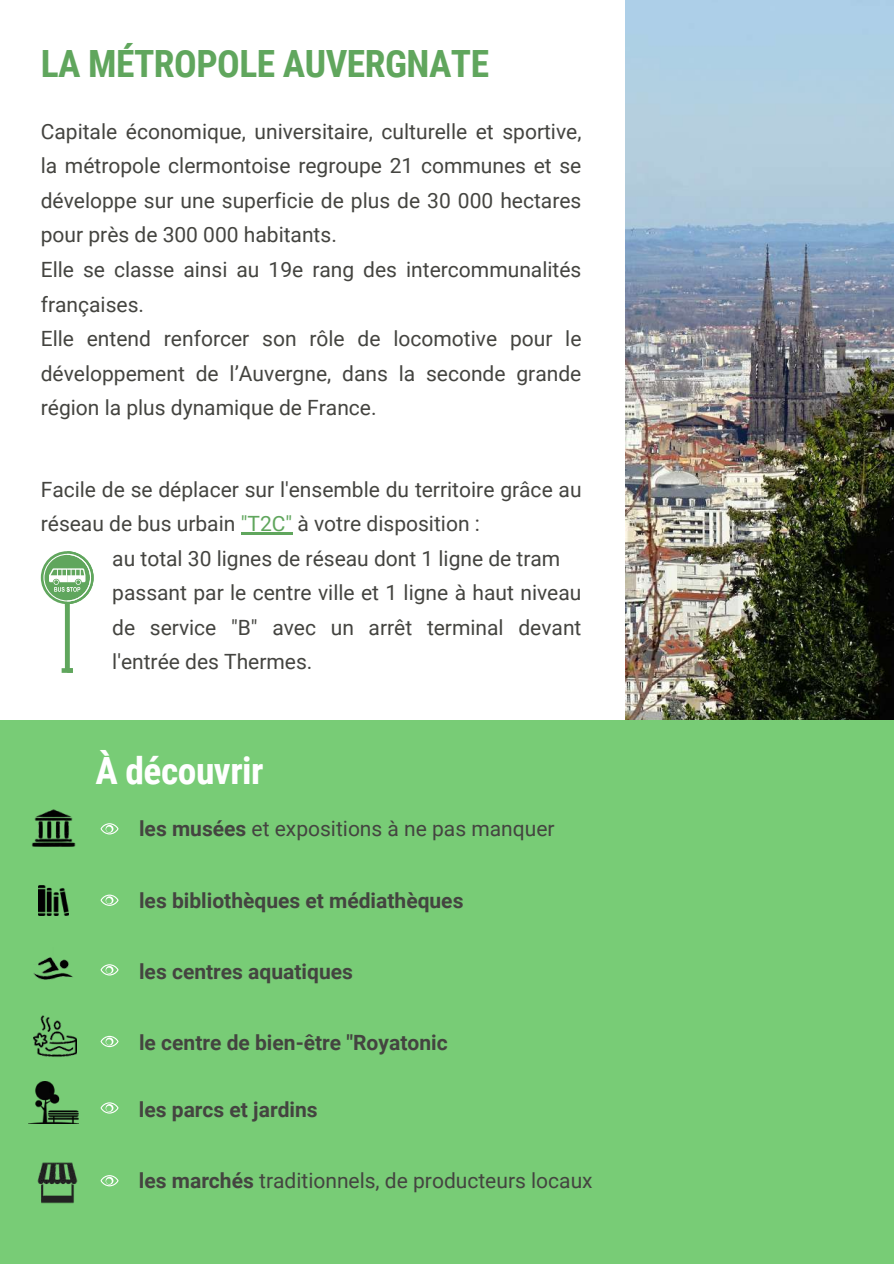
<style>
.page{position:relative;width:894px;height:1264px;background:#fff}
.page>*{position:absolute;margin:0;border:0;box-sizing:border-box;transform-origin:0 0}
.t1{font:700 37.5px "Roboto Condensed";letter-spacing:-.015em;color:#60a65d}
.t2{font:700 37.5px "Roboto Condensed";letter-spacing:-.015em;color:#fff}
.t3{font:21px/34.5px "Roboto";color:#444440}
.t4{font:700 21px "Roboto";color:#444440}
.s1{color:#60a65d}
.s2{font-weight:700}
</style>
<div class="page">
<img style="left:625px;top:0;width:268px;height:721px">
<div style="left:0;top:721px;width:893px;height:542px;background:#78cc76"></div>
<hr style="left:241px;top:532px;width:51px;height:2px;background:#60a65d">
<svg style="left:41px;top:551px;width:53px;height:122px"></svg>
<svg style="left:101px;top:823px;width:17px;height:11px"></svg>
<svg style="left:101px;top:894px;width:17px;height:11px"></svg>
<svg style="left:101px;top:964px;width:17px;height:11px"></svg>
<svg style="left:101px;top:1035px;width:17px;height:12px"></svg>
<svg style="left:101px;top:1102px;width:17px;height:11px"></svg>
<svg style="left:101px;top:1175px;width:17px;height:11px"></svg>
<img style="left:38px;top:885px;width:31px;height:30px">
<img style="left:33px;top:957px;width:40px;height:23px">
<img style="left:32px;top:809px;width:43px;height:38px">
<img style="left:37px;top:1162px;width:41px;height:40px">
<img style="left:33px;top:1015px;width:43px;height:42px">
<img style="left:32px;top:1081px;width:46px;height:42px">
<h1 class="t1" style="left:41px;top:42px;width:450px">LA MÉTROPOLE AUVERGNATE</h1>
<p class="t3" style="left:41px;top:114px;width:542px">Capitale économique, universitaire, culturelle et sportive, la métropole clermontoise regroupe 21 communes et se développe sur une superficie de plus de 30 000 hectares pour près de 300 000 habitants.<br>Elle se classe ainsi au 19e rang des intercommunalités françaises.<br>Elle entend renforcer son rôle de locomotive pour le développement de l’Auvergne, dans la seconde grande région la plus dynamique de France.</p>
<p class="t3" style="left:41px;top:472px;width:542px">Facile de se déplacer sur l'ensemble du territoire grâce au réseau de bus urbain <span class="s1">"T2C"</span> à votre disposition :</p>
<p class="t3" style="left:112px;top:541px;width:470px">au total 30 lignes de réseau dont 1 ligne de tram passant par le centre ville et 1 ligne à haut niveau de service "B" avec un arrêt terminal devant l'entrée des Thermes.</p>
<h1 class="t2" style="left:95px;top:748px;width:169px">À découvrir</h1>
<p class="t3" style="left:139px;top:811px;width:417px"><span class="s2">les musées</span> et expositions à ne pas manquer</p>
<p class="t4" style="left:139px;top:888px;width:326px">les bibliothèques et médiathèques</p>
<p class="t4" style="left:139px;top:959px;width:215px">les centres aquatiques</p>
<p class="t4" style="left:139px;top:1030px;width:310px">le centre de bien-être "Royatonic</p>
<p class="t4" style="left:139px;top:1097px;width:180px">les parcs et jardins</p>
<p class="t3" style="left:139px;top:1163px;width:455px"><span class="s2">les marchés</span> traditionnels, de producteurs locaux</p>
</div>
